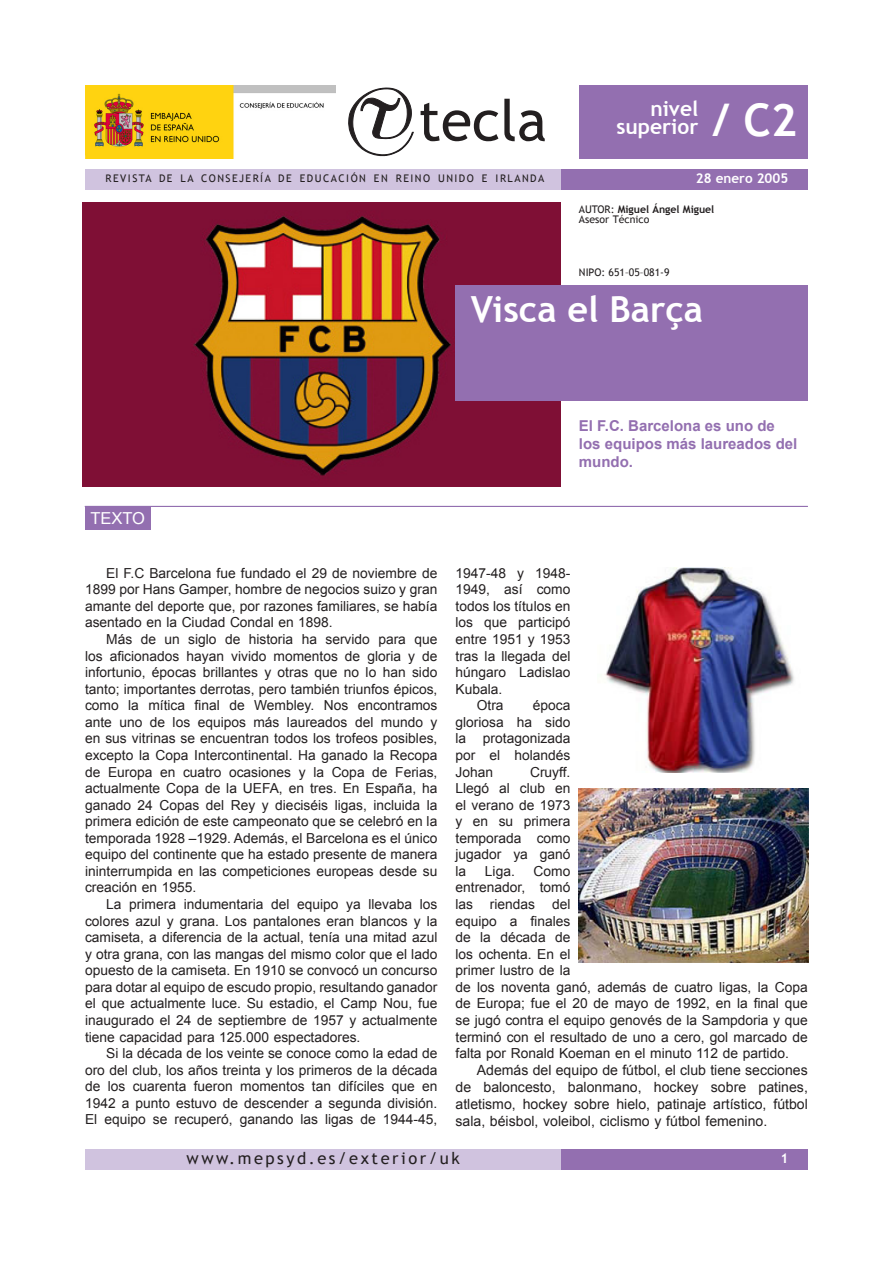
<style>
.page{position:relative;width:893px;height:1263px;background:#fff}
.page>*{position:absolute;margin:0;border:0;box-sizing:border-box;transform-origin:0 0}
.t1{font:700 45px "Trebuchet MS";color:#fff}
.TITULO_GENERAL{font:700 36px "Trebuchet MS";color:#fff}
.t2{font:700 21px "Trebuchet MS";color:#fff}
.t3{font:16.5px "Trebuchet MS";letter-spacing:.155em;color:#231f20}
.PARRAFO{font:16.5px "Arial";color:#fff}
.TEXTO_SIMULADO{font:700 15px/18px "Arial";color:#936fb0}
.t4{font:14.1px/17px "Arial";color:#231f20;text-align:justify}
.t5{font:13.8px/16.5px "Arial";color:#231f20;text-align:justify}
.t6{font:700 13.5px "Trebuchet MS";color:#fff}
.NOMBRE_AUTOR{font:10.5px "Trebuchet MS";letter-spacing:.14em;color:#231f20}
.NOMBRE_AUTOR-2{font:10.5px "Trebuchet MS";color:#231f20}
.t7{font:700 10.5px "Trebuchet MS";color:#231f20}
.s1{font-weight:400}
</style>
<div class="page">
<div style="left:85px;top:1149px;width:723px;height:20px;background:#936fb0"></div>
<div style="left:85px;top:1149px;width:476px;height:20px;background:#d0c3df"></div>
<img style="left:82px;top:203px;width:479px;height:283px">
<div style="left:85px;top:169px;width:723px;height:21px;background:#936fb0"></div>
<div style="left:85px;top:169px;width:476px;height:21px;background:#d0c3df"></div>
<svg style="left:348px;top:87px;width:66px;height:69px"></svg>
<svg style="left:421px;top:103px;width:77px;height:38px"></svg>
<svg style="left:504px;top:99px;width:41px;height:42px"></svg>
<div style="left:579px;top:85px;width:229px;height:73px;background:#936fb0"></div>
<div style="left:455px;top:285px;width:353px;height:116px;background:#936fb0"></div>
<img style="left:85px;top:85px;width:250px;height:74px">
<div style="left:85px;top:507px;width:66px;height:23px;background:#936fb0"></div>
<hr style="left:85px;top:506px;width:723px;height:1px;background:#936fb0">
<img style="left:604px;top:568px;width:190px;height:205px">
<img style="left:579px;top:789px;width:229px;height:174px">
<p class="t2" style="left:650px;top:96px;width:49px">nivel</p>
<p class="t2" style="left:616px;top:114px;width:83px">superior</p>
<p class="t1" style="left:712px;top:92px;width:87px">/ C2</p>
<p class="NOMBRE_AUTOR" style="left:106px;top:173px;width:440px">REVISTA DE LA CONSEJERÍA DE EDUCACIÓN EN REINO UNIDO E IRLANDA</p>
<p class="t6" style="left:696px;top:169px;width:94px">28 enero 2005</p>
<p class="t7" style="left:579px;top:203px;width:137px"><span class="s1">AUTOR:</span> Miguel Ángel Miguel</p>
<p class="NOMBRE_AUTOR-2" style="left:579px;top:214px;width:72px">Asesor Técnico</p>
<p class="NOMBRE_AUTOR-2" style="left:579px;top:266px;width:92px">NIPO: 651–05–081-9</p>
<p class="TITULO_GENERAL" style="left:471px;top:286px;width:234px">Visca el Barça</p>
<p class="TEXTO_SIMULADO" style="left:579px;top:417px;width:220px">El F.C. Barcelona es uno de los equipos más laureados del mundo.</p>
<p class="PARRAFO" style="left:90px;top:507px;width:56px">TEXTO</p>
<p class="t5" style="left:85px;top:565px;width:354px;text-indent:21px">El F.C Barcelona fue fundado el 29 de noviembre de 1899 por Hans Gamper, hombre de negocios suizo y gran amante del deporte que, por razones familiares, se había asentado en la Ciudad Condal en 1898.</p>
<p class="t5" style="left:85px;top:631px;width:354px;text-indent:21px">Más de un siglo de historia ha servido para que los aficionados hayan vivido momentos de gloria y de infortunio, épocas brillantes y otras que no lo han sido tanto; importantes derrotas, pero también triunfos épicos, como la mítica final de Wembley. Nos encontramos ante uno de los equipos más laureados del mundo y en sus vitrinas se encuentran todos los trofeos posibles, excepto la Copa Intercontinental. Ha ganado la Recopa de Europa en cuatro ocasiones y la Copa de Ferias, actualmente Copa de la UEFA, en tres. En España, ha ganado 24 Copas del Rey y dieciséis ligas, incluida la primera edición de este campeonato que se celebró en la temporada 1928 –1929. Además, el Barcelona es el único equipo del continente que ha estado presente de manera ininterrumpida en las competiciones europeas desde su creación en 1955.</p>
<p class="t5" style="left:85px;top:896px;width:354px;text-indent:21px">La primera indumentaria del equipo ya llevaba los colores azul y grana. Los pantalones eran blancos y la camiseta, a diferencia de la actual, tenía una mitad azul y otra grana, con las mangas del mismo color que el lado opuesto de la camiseta. En 1910 se convocó un concurso para dotar al equipo de escudo propio, resultando ganador el que actualmente luce. Su estadio, el Camp Nou, fue inaugurado el 24 de septiembre de 1957 y actualmente tiene capacidad para 125.000 espectadores.</p>
<p class="t5" style="left:85px;top:1045px;width:354px;text-indent:21px">Si la década de los veinte se conoce como la edad de oro del club, los años treinta y los primeros de la década de los cuarenta fueron momentos tan difíciles que en 1942 a punto estuvo de descender a segunda división.<br>El equipo se recuperó, ganando las ligas de 1944-45,</p>
<p class="t5" style="left:455px;top:565px;width:116px">1947-48 y 1948- 1949, así como todos los títulos en los que participó entre 1951 y 1953 tras la llegada del húngaro Ladislao Kubala.</p>
<p class="t5" style="left:477px;top:697px;width:28px">Otra</p>
<p class="t5" style="left:455px;top:697px;width:116px;text-indent:77px">época gloriosa ha sido la protagonizada por el holandés Johan</p>
<p class="t5" style="left:455px;top:763px;width:116px;text-indent:75px">Cruyff.<br>Llegó al club en el verano de 1973 y en su primera temporada como jugador ya ganó la</p>
<p class="t5" style="left:455px;top:863px;width:354px;text-align:left;text-indent:78px">Como<br>entrenador, tomó<br>las riendas del<br>equipo a finales<br>de la década de<br>los ochenta. En el<br>primer lustro de la<br>de los noventa ganó, además de cuatro ligas, la Copa de Europa; fue el 20 de mayo de 1992, en la final que se jugó contra el equipo genovés de la Sampdoria y que terminó con el resultado de uno a cero, gol marcado de falta por Ronald Koeman en el minuto 112 de partido.</p>
<p class="t4" style="left:455px;top:1062px;width:354px;text-indent:21px">Además del equipo de fútbol, el club tiene secciones de baloncesto, balonmano, hockey sobre patines, atletismo, hockey sobre hielo, patinaje artístico, fútbol sala, béisbol, voleibol, ciclismo y fútbol femenino.</p>
<p class="t5" style="left:485px;top:863px;width:31px">Liga.</p>
<p class="t3" style="left:187px;top:1148px;width:275px">www.mepsyd.es/exterior/uk</p>
<p class="t6" style="left:780px;top:1149px;width:9px">1</p>
</div>
